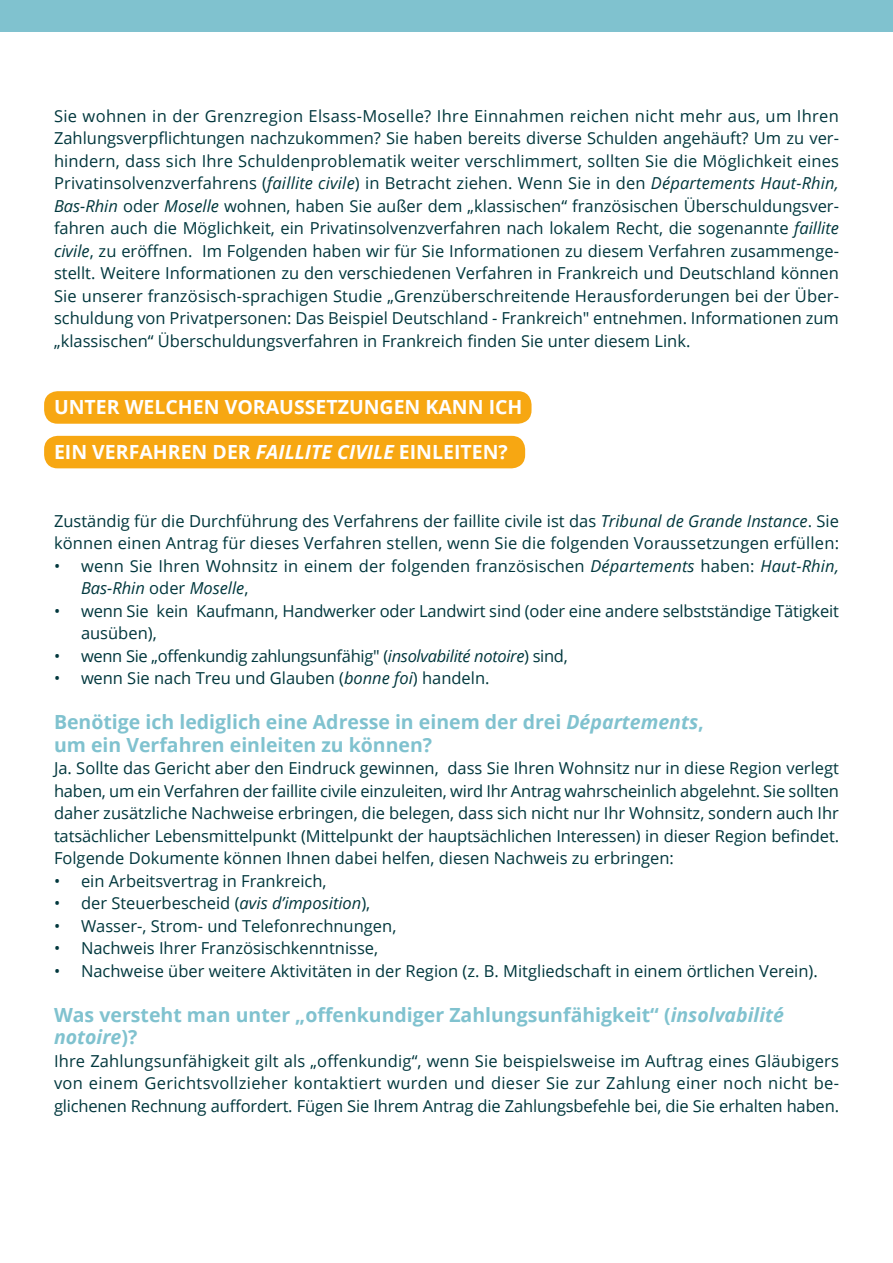
<style>
.page{position:relative;width:893px;height:1263px;background:#fff}
.page>*{position:absolute;margin:0;border:0;box-sizing:border-box;transform-origin:0 0}
.t1{font:700 19.5px/22.5px "Open Sans";color:#80c2cf}
.t2{font:700 19.5px "Open Sans";color:#fff}
.t3{font:16.5px/22.5px "Open Sans";color:#00373d;text-align:justify}
.t4{font:16.5px "Open Sans";letter-spacing:-.02em;color:#00373d}
.s1{font-style:italic}
</style>
<div class="page">
<div style="left:0;top:0;width:893px;height:32px;background:#80c2cf"></div>
<div style="left:44px;top:391px;width:487px;height:33px;background:#f7a712;border-radius:14px"></div>
<div style="left:44px;top:436px;width:481px;height:32px;background:#f7a712;border-radius:14px"></div>
<p class="t3" style="left:54px;top:104px;width:786px">Sie wohnen in der Grenzregion Elsass-Moselle? Ihre Einnahmen reichen nicht mehr aus, um Ihren Zahlungsverpflichtungen nachzukommen? Sie haben bereits diverse Schulden angehäuft? Um zu ver&shy;hindern, dass sich Ihre Schuldenproblematik weiter verschlimmert, sollten Sie die Möglichkeit eines Privatinsolvenzverfahrens (<span class="s1">faillite civile</span>) in Betracht ziehen. Wenn Sie in den <span class="s1">Départements Haut-Rhin, Bas-Rhin</span> oder <span class="s1">Moselle</span> wohnen, haben Sie außer dem „klassischen“ französischen Überschuldungsver&shy;fahren auch die Möglichkeit, ein Privatinsolvenzverfahren nach lokalem Recht, die sogenannte <span class="s1">faillite civile</span>, zu eröffnen. Im Folgenden haben wir für Sie Informationen zu diesem Verfahren zusammenge&shy;stellt. Weitere Informationen zu den verschiedenen Verfahren in Frankreich und Deutschland können Sie unserer französisch-sprachigen Studie „Grenzüberschreitende Herausforderungen bei der Über&shy;schuldung von Privatpersonen: Das Beispiel Deutschland - Frankreich" entnehmen. Informationen zum „klassischen“ Überschuldungsverfahren in Frankreich finden Sie unter diesem Link.</p>
<p class="t2" style="left:54px;top:393px;width:470px">UNTER WELCHEN VORAUSSETZUNGEN KANN ICH</p>
<p class="t2" style="left:54px;top:438px;width:455px">EIN VERFAHREN DER <span class="s1">FAILLITE CIVILE</span> EINLEITEN?</p>
<p class="t3" style="left:54px;top:509px;width:786px">Zuständig für die Durchführung des Verfahrens der faillite civile ist das <span class="s1">Tribunal de Grande Instance</span>. Sie können einen Antrag für dieses Verfahren stellen, wenn Sie die folgenden Voraussetzungen erfüllen:</p>
<p class="t3" style="left:81px;top:554px;width:759px;text-indent:-27px">• wenn Sie Ihren Wohnsitz in einem der folgenden französischen <span class="s1">Départements</span> haben: <span class="s1">Haut-Rhin,<br>Bas-Rhin</span> oder <span class="s1">Moselle</span>,</p>
<p class="t3" style="left:81px;top:599px;width:759px;text-indent:-27px">• wenn Sie kein Kaufmann, Handwerker oder Landwirt sind (oder eine andere selbstständige Tätigkeit ausüben),</p>
<p class="t4" style="left:54px;top:644px;width:515px">• wenn Sie „offenkundig zahlungsunfähig" (<span class="s1">insolvabilité notoire</span>) sind,</p>
<p class="t3" style="left:54px;top:666px;width:437px">• wenn Sie nach Treu und Glauben (<span class="s1">bonne foi</span>) handeln.</p>
<p class="t1" style="left:54px;top:710px;width:651px">Benötige ich lediglich eine Adresse in einem der drei <span class="s1">Départements</span>, um ein Verfahren einleiten zu können?</p>
<p class="t3" style="left:54px;top:756px;width:786px">Ja. Sollte das Gericht aber den Eindruck gewinnen, dass Sie Ihren Wohnsitz nur in diese Region verlegt haben, um ein Verfahren der faillite civile einzuleiten, wird Ihr Antrag wahrscheinlich abgelehnt. Sie sollten daher zusätzliche Nachweise erbringen, die belegen, dass sich nicht nur Ihr Wohnsitz, sondern auch Ihr tatsächlicher Lebensmittelpunkt (Mittelpunkt der hauptsächlichen Interessen) in dieser Region befindet.<br>Folgende Dokumente können Ihnen dabei helfen, diesen Nachweis zu erbringen:</p>
<p class="t3" style="left:54px;top:869px;width:274px">• ein Arbeitsvertrag in Frankreich,</p>
<p class="t3" style="left:54px;top:891px;width:318px">• der Steuerbescheid (<span class="s1">avis d’imposition</span>),</p>
<p class="t3" style="left:54px;top:914px;width:344px">• Wasser-, Strom- und Telefonrechnungen,</p>
<p class="t3" style="left:54px;top:936px;width:326px">• Nachweis Ihrer Französischkenntnisse,</p>
<p class="t3" style="left:54px;top:959px;width:765px">• Nachweise über weitere Aktivitäten in der Region (z. B. Mitgliedschaft in einem örtlichen Verein).</p>
<p class="t1" style="left:54px;top:1003px;width:732px">Was versteht man unter „offenkundiger Zahlungsunfähigkeit“ (<span class="s1">insolvabilité notoire</span>)?</p>
<p class="t3" style="left:54px;top:1049px;width:786px">Ihre Zahlungsunfähigkeit gilt als „offenkundig“, wenn Sie beispielsweise im Auftrag eines Gläubigers von einem Gerichtsvollzieher kontaktiert wurden und dieser Sie zur Zahlung einer noch nicht be&shy;glichenen Rechnung auffordert. Fügen Sie Ihrem Antrag die Zahlungsbefehle bei, die Sie erhalten haben.</p>
</div>
